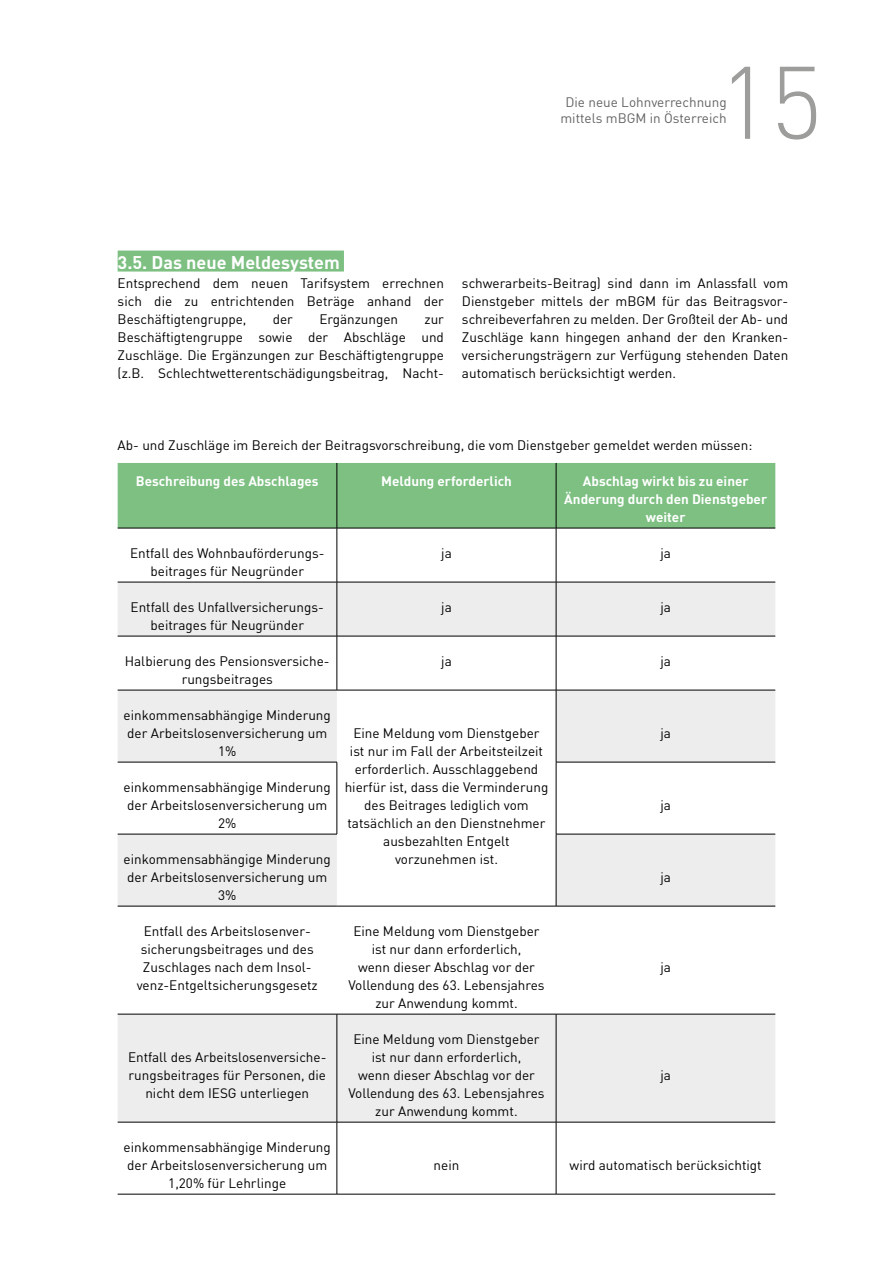
<style>
.page{position:relative;width:893px;height:1263px;background:#fff}
.page>*{position:absolute;margin:0;border:0;box-sizing:border-box;transform-origin:0 0}
.t1{font:300 101.25px "DIN";color:#9d9d9c}
.t2{font:700 18px "DIN";color:#fff}
.t3{font:13.5px/18px "DIN";color:#000;text-align:center}
.t4{font:700 13.5px/18px "DIN";color:#fff;text-align:center}
.t5{font:13.5px/16.2px "DIN";color:#646363;text-align:center}
</style>
<div class="page">
<div style="left:118px;top:251px;width:226px;height:21px;background:#7dc082"></div>
<div style="left:118px;top:463px;width:657px;height:65px;background:#7dc082"></div>
<div style="left:118px;top:583px;width:657px;height:53px;background:#ededed"></div>
<svg style="left:118px;top:691px;width:657px;height:431px"></svg>
<hr style="left:337px;top:463px;width:1px;height:65px;background:#000">
<hr style="left:556px;top:463px;width:1px;height:65px;background:#000">
<hr style="left:118px;top:528px;width:219px;height:1px;background:#000">
<hr style="left:337px;top:528px;width:219px;height:1px;background:#000">
<hr style="left:337px;top:528px;width:1px;height:54px;background:#000">
<hr style="left:556px;top:528px;width:219px;height:1px;background:#000">
<hr style="left:556px;top:528px;width:1px;height:54px;background:#000">
<hr style="left:118px;top:582px;width:219px;height:1px;background:#000">
<hr style="left:337px;top:582px;width:219px;height:1px;background:#000">
<hr style="left:337px;top:582px;width:1px;height:54px;background:#000">
<hr style="left:556px;top:582px;width:219px;height:1px;background:#000">
<hr style="left:556px;top:582px;width:1px;height:54px;background:#000">
<hr style="left:118px;top:636px;width:219px;height:1px;background:#000">
<hr style="left:337px;top:636px;width:219px;height:1px;background:#000">
<hr style="left:337px;top:636px;width:1px;height:54px;background:#000">
<hr style="left:556px;top:636px;width:219px;height:1px;background:#000">
<hr style="left:556px;top:636px;width:1px;height:54px;background:#000">
<hr style="left:337px;top:690px;width:219px;height:1px;background:#000">
<hr style="left:337px;top:762px;width:1px;height:72px;background:#000">
<hr style="left:556px;top:762px;width:1px;height:72px;background:#000">
<hr style="left:337px;top:906px;width:219px;height:1px;background:#000">
<hr style="left:337px;top:1122px;width:1px;height:72px;background:#000">
<hr style="left:556px;top:1122px;width:1px;height:72px;background:#000">
<hr style="left:118px;top:690px;width:219px;height:1px;background:#000">
<hr style="left:118px;top:762px;width:219px;height:1px;background:#000">
<hr style="left:556px;top:690px;width:1px;height:72px;background:#000">
<hr style="left:556px;top:690px;width:219px;height:1px;background:#000">
<hr style="left:556px;top:762px;width:219px;height:1px;background:#000">
<hr style="left:118px;top:834px;width:219px;height:1px;background:#000">
<hr style="left:118px;top:906px;width:219px;height:1px;background:#000">
<hr style="left:556px;top:834px;width:1px;height:72px;background:#000">
<hr style="left:556px;top:834px;width:219px;height:1px;background:#000">
<hr style="left:556px;top:906px;width:219px;height:1px;background:#000">
<hr style="left:118px;top:1014px;width:219px;height:1px;background:#000">
<hr style="left:118px;top:1122px;width:219px;height:1px;background:#000">
<hr style="left:337px;top:1014px;width:1px;height:108px;background:#000">
<hr style="left:337px;top:1014px;width:219px;height:1px;background:#000">
<hr style="left:337px;top:1122px;width:219px;height:1px;background:#000">
<hr style="left:556px;top:1014px;width:1px;height:108px;background:#000">
<hr style="left:556px;top:1014px;width:219px;height:1px;background:#000">
<hr style="left:556px;top:1122px;width:219px;height:1px;background:#000">
<hr style="left:118px;top:1194px;width:219px;height:1px;background:#000">
<hr style="left:337px;top:1194px;width:219px;height:1px;background:#000">
<hr style="left:556px;top:1194px;width:219px;height:1px;background:#000">
<h1 class="t1" style="left:718px;top:40px;width:106px">15</h1>
<p class="t5" style="left:560px;top:94px;width:168px">Die neue Lohnverrechnung mittels mBGM in Österreich</p>
<h2 class="t2" style="left:118px;top:250px;width:224px">3.5. Das neue Meldesystem</h2>
<p class="t3" style="left:118px;top:274px;width:328px;text-align:justify">Entsprechend dem neuen Tarifsystem errechnen sich die zu entrichtenden Beträge anhand der Beschäftigtengruppe,</p>
<p class="t3" style="left:273px;top:310px;width:22px">der</p>
<p class="t3" style="left:319px;top:310px;width:80px">Ergänzungen</p>
<p class="t3" style="left:118px;top:310px;width:328px;text-align:justify;text-indent:307px">zur Beschäftigtengruppe sowie der Abschläge und Zuschläge. Die Ergänzungen zur Beschäftigtengruppe (z.B. Schlechtwetterentschädigungsbeitrag, Nacht-</p>
<p class="t3" style="left:462px;top:274px;width:328px;text-align:justify">schwerarbeits-Beitrag) sind dann im Anlassfall vom Dienstgeber mittels der mBGM für das Beitragsvor&shy;schreibeverfahren zu melden. Der Großteil der Ab- und Zuschläge kann hingegen anhand der den Kranken&shy;versicherungsträgern zur Verfügung stehenden Daten automatisch berücksichtigt werden.</p>
<p class="t3" style="left:118px;top:436px;width:636px">Ab- und Zuschläge im Bereich der Beitragsvorschreibung, die vom Dienstgeber gemeldet werden müssen:</p>
<p class="t4" style="left:136px;top:472px;width:184px">Beschreibung des Abschlages</p>
<p class="t4" style="left:381px;top:472px;width:132px">Meldung erforderlich</p>
<p class="t4" style="left:564px;top:472px;width:204px">Abschlag wirkt bis zu einer<br>Änderung durch den Dienstgeber weiter</p>
<p class="t3" style="left:130px;top:544px;width:196px">Entfall des Wohnbauförderungs&shy;beitrages für Neugründer</p>
<p class="t3" style="left:441px;top:544px;width:12px">ja</p>
<p class="t3" style="left:660px;top:544px;width:12px">ja</p>
<p class="t3" style="left:131px;top:598px;width:195px">Entfall des Unfallversicherungs&shy;beitrages für Neugründer</p>
<p class="t3" style="left:441px;top:598px;width:12px">ja</p>
<p class="t3" style="left:660px;top:598px;width:12px">ja</p>
<p class="t3" style="left:125px;top:652px;width:206px">Halbierung des Pensionsversiche&shy;rungsbeitrages</p>
<p class="t3" style="left:441px;top:652px;width:12px">ja</p>
<p class="t3" style="left:660px;top:652px;width:12px">ja</p>
<p class="t3" style="left:124px;top:706px;width:209px">einkommensabhängige Minderung der Arbeitslosenversicherung um<br>1%</p>
<p class="t3" style="left:345px;top:724px;width:205px">Eine Meldung vom Dienstgeber ist nur im Fall der Arbeitsteilzeit erforderlich. Ausschlaggebend hierfür ist, dass die Verminderung des Beitrages lediglich vom tatsächlich an den Dienstnehmer ausbezahlten Entgelt vorzunehmen ist.</p>
<p class="t3" style="left:660px;top:724px;width:12px">ja</p>
<p class="t3" style="left:124px;top:778px;width:209px">einkommensabhängige Minderung der Arbeitslosenversicherung um<br>2%</p>
<p class="t3" style="left:660px;top:796px;width:12px">ja</p>
<p class="t3" style="left:124px;top:850px;width:209px">einkommensabhängige Minderung der Arbeitslosenversicherung um<br>3%</p>
<p class="t3" style="left:660px;top:868px;width:12px">ja</p>
<p class="t3" style="left:137px;top:922px;width:183px">Entfall des Arbeitslosenver&shy;sicherungsbeitrages und des<br>Zuschlages nach dem Insol&shy;venz-Entgeltsicherungsgesetz</p>
<p class="t3" style="left:348px;top:922px;width:198px">Eine Meldung vom Dienstgeber ist nur dann erforderlich,<br>wenn dieser Abschlag vor der<br>Vollendung des 63. Lebensjahres zur Anwendung kommt.</p>
<p class="t3" style="left:128px;top:1048px;width:200px">Entfall des Arbeitslosenversiche&shy;rungsbeitrages für Personen, die nicht dem IESG unterliegen</p>
<p class="t3" style="left:348px;top:1030px;width:198px">Eine Meldung vom Dienstgeber ist nur dann erforderlich,<br>wenn dieser Abschlag vor der<br>Vollendung des 63. Lebensjahres zur Anwendung kommt.</p>
<p class="t3" style="left:660px;top:958px;width:12px">ja</p>
<p class="t3" style="left:660px;top:1066px;width:12px">ja</p>
<p class="t3" style="left:124px;top:1138px;width:209px">einkommensabhängige Minderung der Arbeitslosenversicherung um<br>1,20% für Lehrlinge</p>
<p class="t3" style="left:434px;top:1156px;width:27px">nein</p>
<p class="t3" style="left:570px;top:1156px;width:194px">wird automatisch berücksichtigt</p>
</div>
